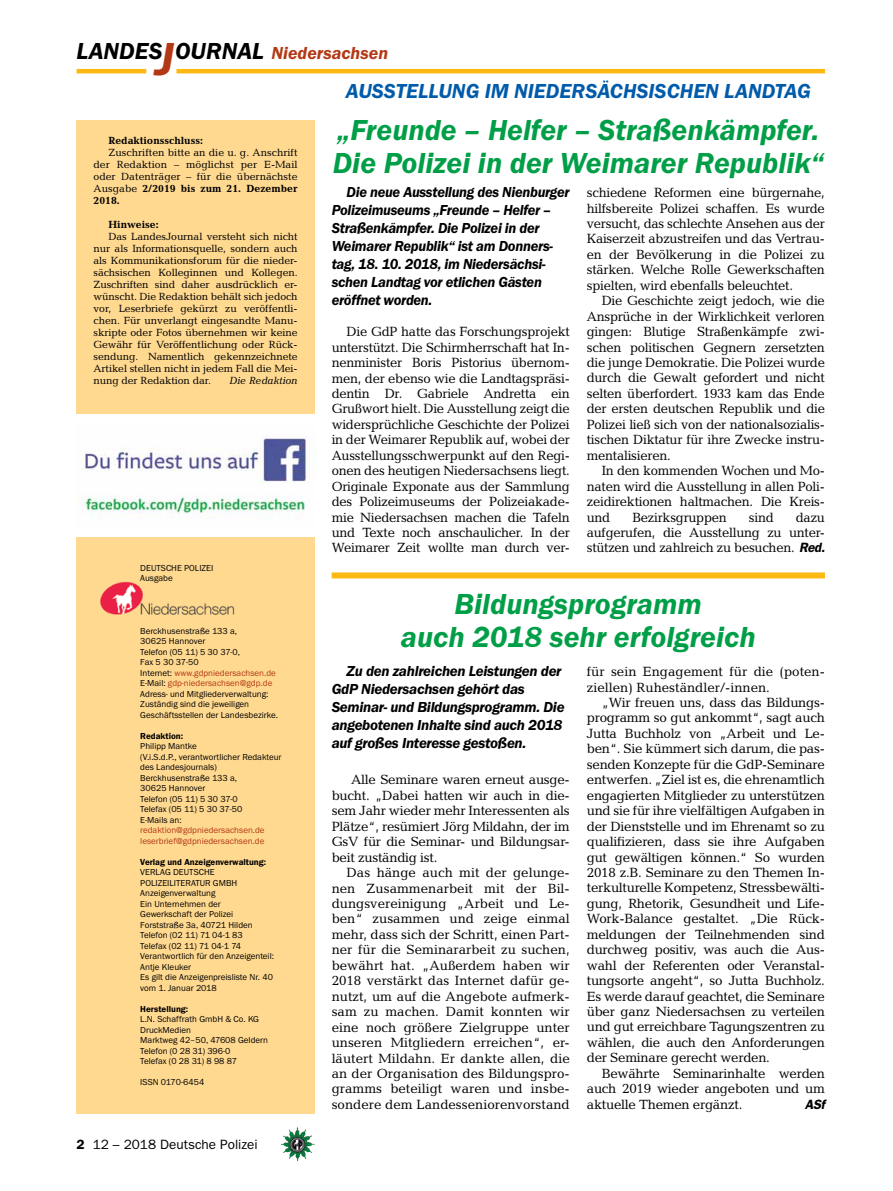
<style>
.page{position:relative;width:893px;height:1191px;background:#fff}
.page>*{position:absolute;margin:0;border:0;box-sizing:border-box;transform-origin:0 0}
.t1{font:italic 600 30px/33px "Franklin Gothic Itc T";color:#009f47}
.t2{font:italic 600 21px "Franklin Gothic Itc T";color:#005baa}
.t3{font:italic 600 18px "Franklin Gothic Itc T";color:#b33916}
.t4{font:italic 600 15px/18px "Franklin Gothic Itc T";letter-spacing:-.02em;color:#000}
.t5{font:13.5px/15.5px "Candida";letter-spacing:-.02em;color:#000;text-align:justify}
.t6{font:13.5px/15.5px "Candida";color:#000}
.t7{font:13.5px "Franklin Gothic";color:#000}
.t8{font:italic 600 13.5px "Franklin Gothic";color:#000}
.t9{font:10.5px/12px "Candida";letter-spacing:-.005em;color:#000;text-align:justify}
.t10{font:700 10.5px "Candida";color:#000}
.t11{font:italic 10.5px "Candida";letter-spacing:-.01em;color:#000}
.t12{font:9px/10.5px "Franklin Gothic Itc T";color:#000}
.t13{font:9px/10.5px "Franklin Gothic Itc T";color:#b33916}
.t14{font:600 9px "Franklin Gothic Itc T";color:#000}
.s1{font-size:24px;color:#000}
.s2{font-size:48px}
.s3{font-weight:700}
.s4{color:#b33916}
.s5{font-weight:600}
.s6{font-family:"Franklin Gothic";font-weight:600;font-style:italic}
</style>
<div class="page">
<hr style="left:77px;top:69px;width:69px;height:4px;background:#fdb913">
<hr style="left:176px;top:69px;width:649px;height:4px;background:#fdb913">
<img style="left:281px;top:1128px;width:16px;height:24px">
<div style="left:77px;top:537px;width:238px;height:576px;background:#ffd990"></div>
<img style="left:100px;top:581px;width:135px;height:34px">
<div style="left:77px;top:120px;width:238px;height:293px;background:#ffd990"></div>
<img style="left:77px;top:438px;width:229px;height:81px">
<div style="left:332px;top:572px;width:493px;height:6px;background:#fdb913"></div>
<h3 class="t3" style="left:77px;top:42px;width:313px"><span class="s1">LANDES</span><span class="s2">J</span><span class="s1">OURNAL</span> Niedersachsen</h3>
<p class="t10" style="left:108px;top:134px;width:96px">Redaktionsschluss:</p>
<p class="t9" style="left:94px;top:146px;width:206px;text-indent:15px">Zuschriften bitte an die u. g. Anschrift der Redaktion – möglichst per E-Mail oder Datenträger – für die übernächste Ausgabe <span class="s3">2/2019 bis zum 21. Dezember 2018.</span></p>
<p class="t10" style="left:108px;top:218px;width:52px">Hinweise:</p>
<p class="t9" style="left:94px;top:230px;width:206px;text-indent:15px">Das LandesJournal versteht sich nicht nur als Informationsquelle, sondern auch als Kommunikationsforum für die nieder&shy;sächsischen Kolleginnen und Kollegen.<br>Zuschriften sind daher ausdrücklich er&shy;wünscht. Die Redaktion behält sich jedoch vor, Leserbriefe gekürzt zu veröffentli&shy;chen. Für unverlangt eingesandte Manu&shy;skripte oder Fotos übernehmen wir keine Gewähr für Veröffentlichung oder Rück&shy;sendung. Namentlich gekennzeichnete Artikel stellen nicht in jedem Fall die Mei&shy;nung der Redaktion dar.</p>
<p class="t11" style="left:229px;top:374px;width:70px">Die Redaktion</p>
<p class="t12" style="left:140px;top:562px;width:75px">DEUTSCHE POLIZEI<br>Ausgabe</p>
<p class="t12" style="left:140px;top:625px;width:139px">Berckhusenstraße 133 a,<br>30625 Hannover<br>Telefon (05 11) 5 30 37-0,<br>Fax 5 30 37-50<br>Internet: <span class="s4">www.gdpniedersachsen.de<br></span>E-Mail: <span class="s4">gdp-niedersachsen@gdp.de<br></span>Adress- und Mitgliederverwaltung:<br>Zuständig sind die jeweiligen<br>Geschäftsstellen der Landesbezirke.</p>
<p class="t14" style="left:140px;top:730px;width:44px">Redaktion:</p>
<p class="t12" style="left:140px;top:741px;width:143px">Philipp Mantke<br>(V.i.S.d.P., verantwortlicher Redakteur des Landesjournals)<br>Berckhusenstraße 133 a,<br>30625 Hannover<br>Telefon (05 11) 5 30 37-0<br>Telefax (05 11) 5 30 37-50<br>E-Mails an:</p>
<p class="t13" style="left:140px;top:825px;width:126px">redaktion@gdpniedersachsen.de leserbrief@gdpniedersachsen.de</p>
<p class="t14" style="left:140px;top:856px;width:127px">Verlag und Anzeigenverwaltung:</p>
<p class="t12" style="left:140px;top:867px;width:135px">VERLAG DEUTSCHE<br>POLIZEILITERATUR GMBH<br>Anzeigenverwaltung<br>Ein Unternehmen der<br>Gewerkschaft der Polizei<br>Forststraße 3a, 40721 Hilden<br>Telefon (02 11) 71 04-1 83<br>Telefax (02 11) 71 04-1 74<br>Verantwortlich für den Anzeigenteil:<br>Antje Kleuker<br>Es gilt die Anzeigenpreisliste Nr. 40 vom 1. Januar 2018</p>
<p class="t14" style="left:140px;top:1003px;width:50px">Herstellung:</p>
<p class="t12" style="left:140px;top:1014px;width:129px">L.N. Schaffrath GmbH &amp; Co. KG<br>DruckMedien<br>Marktweg 42–50, 47608 Geldern<br>Telefon (0 28 31) 396-0<br>Telefax (0 28 31) 8 98 87</p>
<p class="t12" style="left:140px;top:1077px;width:65px">ISSN 0170-6454</p>
<p class="t7" style="left:77px;top:1136px;width:183px"><span class="s5">2</span> 12 – 2018 Deutsche Polizei</p>
<h2 class="t2" style="left:346px;top:79px;width:74px">Ausstellung</h2>
<h2 class="t2" style="left:485px;top:79px;width:63px">im Nieders</h2>
<h2 class="t2" style="left:597px;top:79px;width:153px">ächsischen Land</h2>
<h2 class="t2" style="left:775px;top:79px;width:24px">tag</h2>
<h1 class="t1" style="left:333px;top:113px;width:493px">„Freunde – Helfer – Straßenkämpfer.<br>Die Polizei in der Weimarer Republik“</h1>
<p class="t5" style="left:587px;top:185px;width:240px">schiedene Reformen eine bürgernahe, hilfsbereite Polizei schaffen. Es wurde versucht, das schlechte Ansehen aus der Kaiserzeit abzustreifen und das Vertrau&shy;en der Bevölkerung in die Polizei zu stärken. Welche Rolle Gewerkschaften spielten, wird ebenfalls beleuchtet.</p>
<p class="t5" style="left:587px;top:293px;width:240px;text-indent:15px">Die Geschichte zeigt jedoch, wie die Ansprüche in der Wirklichkeit verloren gingen: Blutige Straßenkämpfe zwi&shy;schen politischen Gegnern zersetzten die junge Demokratie. Die Polizei wurde durch die Gewalt gefordert und nicht selten überfordert. 1933 kam das Ende der ersten deutschen Republik und die Polizei ließ sich von der nationalsozialis&shy;tischen Diktatur für ihre Zwecke instru&shy;mentalisieren.</p>
<p class="t5" style="left:587px;top:463px;width:240px;text-indent:15px">In den kommenden Wochen und Mo&shy;naten wird die Ausstellung in allen Poli&shy;zeidirektionen haltmachen. Die Kreis&shy;und</p>
<p class="t4" style="left:332px;top:182px;width:239px;text-indent:15px">Die neue Ausstellung des Nienburger<br>Polizeimuseums „Freunde – Helfer –<br>Straßenkämpfer. Die Polizei in der<br>Weimarer Republik“ ist am Donners&shy;tag, 18. 10. 2018, im Niedersächsi&shy;schen Landtag vor etlichen Gästen eröffnet worden.</p>
<p class="t5" style="left:332px;top:324px;width:240px;text-indent:15px">Die GdP hatte das Forschungsprojekt unterstützt. Die Schirmherrschaft hat In&shy;nenminister Boris Pistorius übernom&shy;men, der ebenso wie die Landtagspräsi&shy;dentin Dr. Gabriele Andretta ein Grußwort hielt. Die Ausstellung zeigt die widersprüchliche Geschichte der Polizei in der Weimarer Republik auf, wobei der Ausstellungsschwerpunkt auf den Regi&shy;onen des heutigen Niedersachsens liegt.<br>Originale Exponate aus der Sammlung des Polizeimuseums der Polizeiakade&shy;mie Niedersachsen machen die Tafeln und Texte noch anschaulicher. In der Weimarer Zeit wollte man durch ver-</p>
<p class="t5" style="left:587px;top:509px;width:240px;text-indent:209px">dazu aufgerufen, die Ausstellung zu unter&shy;stützen und zahlreich zu besuchen. <span class="s6">Red.</span></p>
<p class="t5" style="left:632px;top:509px;width:96px">Bezirksgruppen</p>
<p class="t5" style="left:749px;top:509px;width:26px">sind</p>
<h1 class="t1" style="left:401px;top:587px;width:357px;text-align:center">Bildungsprogramm<br>auch 2018 sehr erfolgreich</h1>
<p class="t4" style="left:332px;top:661px;width:234px;text-indent:15px">Zu den zahlreichen Leistungen der GdP Niedersachsen gehört das Seminar- und Bildungsprogramm. Die angebotenen Inhalte sind auch 2018 auf großes Interesse gestoßen.</p>
<p class="t5" style="left:332px;top:772px;width:240px;text-indent:19px">Alle Seminare waren erneut ausge&shy;bucht. „Dabei hatten wir auch in die&shy;sem Jahr wieder mehr Interessenten als Plätze“, resümiert Jörg Mildahn, der im GsV für die Seminar- und Bildungsar&shy;beit zuständig ist.</p>
<p class="t5" style="left:332px;top:865px;width:240px;text-indent:15px">Das hänge auch mit der gelunge&shy;nen Zusammenarbeit mit der Bil&shy;dungsvereinigung „Arbeit und Le&shy;ben“ zusammen und zeige einmal mehr, dass sich der Schritt, einen Part&shy;ner für die Seminararbeit zu suchen, bewährt hat. „Außerdem haben wir 2018 verstärkt das Internet dafür ge&shy;nutzt, um auf die Angebote aufmerk&shy;sam zu machen. Damit konnten wir eine noch größere Zielgruppe unter unseren Mitgliedern erreichen“, er&shy;läutert Mildahn. Er dankte allen, die an der Organisation des Bildungspro&shy;gramms beteiligt waren und insbe&shy;sondere dem Landesseniorenvorstand</p>
<p class="t6" style="left:587px;top:664px;width:240px">für sein Engagement für die (poten&shy;ziellen) Ruheständler/-innen.</p>
<p class="t5" style="left:587px;top:694px;width:240px;text-indent:15px">„Wir freuen uns, dass das Bildungs&shy;programm so gut ankommt“, sagt auch Jutta Buchholz von „Arbeit und Le&shy;ben“. Sie kümmert sich darum, die pas&shy;senden Konzepte für die GdP-Seminare entwerfen. „Ziel ist es, die ehrenamtlich engagierten Mitglieder zu unterstützen und sie für ihre vielfältigen Aufgaben in der Dienststelle und im Ehrenamt so zu qualifizieren, dass sie ihre Aufgaben gut gewältigen können.“ So wurden 2018 z.B. Seminare zu den Themen In&shy;terkulturelle Kompetenz, Stressbewälti&shy;gung, Rhetorik, Gesundheit und Life-Work-Balance gestaltet. „Die Rück&shy;meldungen der Teilnehmenden sind durchweg positiv, was auch die Aus&shy;wahl der Referenten oder Veranstal&shy;tungsorte angeht“, so Jutta Buchholz.<br>Es werde darauf geachtet, die Seminare über ganz Niedersachsen zu verteilen und gut erreichbare Tagungszentren zu wählen, die auch den Anforderungen der Seminare gerecht werden.</p>
<p class="t5" style="left:587px;top:1065px;width:240px;text-indent:15px">Bewährte Seminarinhalte werden auch 2019 wieder angeboten und um aktuelle Themen ergänzt.</p>
<p class="t8" style="left:805px;top:1096px;width:22px">ASf</p>
</div>
